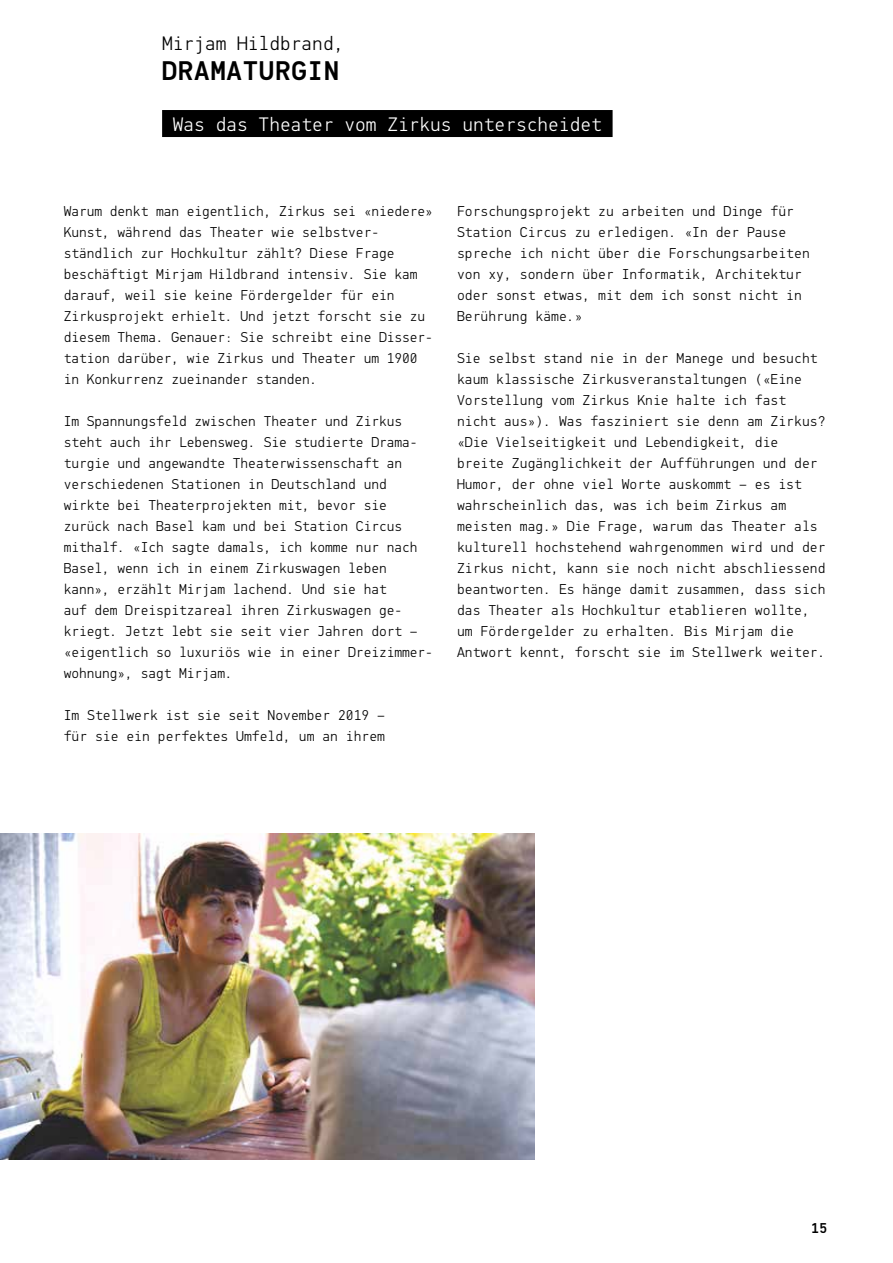
<style>
.page{position:relative;width:893px;height:1263px;background:#fff}
.page>*{position:absolute;margin:0;border:0;box-sizing:border-box;transform-origin:0 0}
.t1{font:500 27px "PF Din Mono";letter-spacing:.05em;color:#000}
.t2{font:300 19.5px "PF Din Mono";color:#fff}
.t3{font:300 19.5px "PF Din Mono";color:#000}
.t4{font:300 14.25px/21px "PF Din Mono";color:#000}
.t5{font:500 14.25px "PF Din Mono";color:#000}
</style>
<div class="page">
<div style="left:162px;top:110px;width:451px;height:27px;background:#000"></div>
<img style="left:0;top:833px;width:534px;height:327px">
<h2 class="t3" style="left:162px;top:32px;width:184px">Mirjam Hildbrand,</h2>
<h1 class="t1" style="left:162px;top:54px;width:178px">DRAMATURGIN</h1>
<h2 class="t2" style="left:173px;top:113px;width:430px">Was das Theater vom Zirkus unterscheidet</h2>
<p class="t4" style="left:64px;top:200px;width:371px">Warum denkt man eigentlich, Zirkus sei «niedere» Kunst, während das Theater wie selbstver&shy;ständlich zur Hochkultur zählt? Diese Frage beschäftigt Mirjam Hildbrand intensiv. Sie kam darauf, weil sie keine Fördergelder für ein Zirkusprojekt erhielt. Und jetzt forscht sie zu diesem Thema. Genauer: Sie schreibt eine Disser&shy;tation darüber, wie Zirkus und Theater um 1900 in Konkurrenz zueinander standen.</p>
<p class="t4" style="left:64px;top:411px;width:367px">Im Spannungsfeld zwischen Theater und Zirkus steht auch ihr Lebensweg. Sie studierte Drama&shy;turgie und angewandte Theaterwissenschaft an verschiedenen Stationen in Deutschland und wirkte bei Theaterprojekten mit, bevor sie zurück nach Basel kam und bei Station Circus mithalf. «Ich sagte damals, ich komme nur nach Basel, wenn ich in einem Zirkuswagen leben kann», erzählt Mirjam lachend. Und sie hat<br>auf dem Dreispitzareal ihren Zirkuswagen ge&shy;kriegt. Jetzt lebt sie seit vier Jahren dort – «eigentlich so luxuriös wie in einer Dreizimmer&shy;wohnung», sagt Mirjam.</p>
<p class="t4" style="left:64px;top:704px;width:323px">Im Stellwerk ist sie seit November 2019 – für sie ein perfektes Umfeld, um an ihrem</p>
<p class="t4" style="left:457px;top:201px;width:354px">Forschungsprojekt zu arbeiten und Dinge für Station Circus zu erledigen. «In der Pause spreche ich nicht über die Forschungsarbeiten von xy, sondern über Informatik, Architektur oder sonst etwas, mit dem ich sonst nicht in Berührung käme.»</p>
<p class="t4" style="left:457px;top:348px;width:370px">Sie selbst stand nie in der Manege und besucht kaum klassische Zirkusveranstaltungen («Eine Vorstellung vom Zirkus Knie halte ich fast nicht aus»). Was fasziniert sie denn am Zirkus? «Die Vielseitigkeit und Lebendigkeit, die breite Zugänglichkeit der Aufführungen und der Humor, der ohne viel Worte auskommt – es ist wahrscheinlich das, was ich beim Zirkus am meisten mag.» Die Frage, warum das Theater als kulturell hochstehend wahrgenommen wird und der Zirkus nicht, kann sie noch nicht abschliessend beantworten. Es hänge damit zusammen, dass sich das Theater als Hochkultur etablieren wollte, um Fördergelder zu erhalten. Bis Mirjam die Antwort kennt, forscht sie im Stellwerk weiter.</p>
<p class="t5" style="left:811px;top:1220px;width:18px">15</p>
</div>
